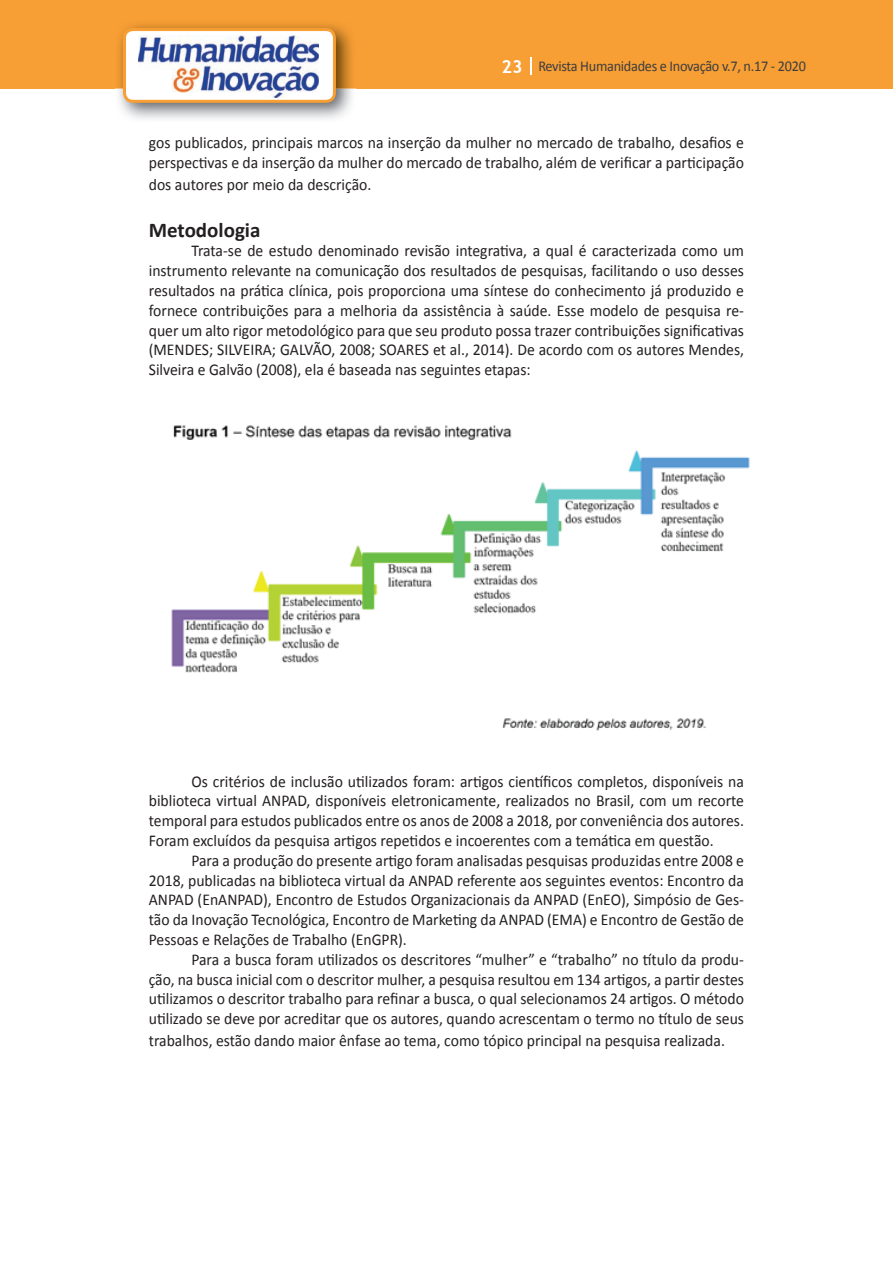
<style>
.page{position:relative;width:893px;height:1263px;background:#fff}
.page>*{position:absolute;margin:0;border:0;box-sizing:border-box;transform-origin:0 0}
.t1{font:700 21px "Calibri";color:#231f20}
.t2{font:16.5px/19.8px "Calibri";color:#231f20;text-align:justify;scale:.95 1}
.t3{font:15px "Calibri";letter-spacing:-.02em;color:#3e3e3f;scale:.95 1}
.s1{font-family:"Trebuchet MS";font-weight:700;font-size:18px;color:#fff}
</style>
<div class="page">
<div style="left:0;top:0;width:893px;height:88px;background:#f79e34"></div>
<svg style="left:530px;top:57px;width:2px;height:18px"></svg>
<img style="left:115px;top:24px;width:241px;height:95px">
<svg style="left:123px;top:28px;width:213px;height:75px"></svg>
<img style="left:171px;top:425px;width:579px;height:306px">
<p class="t3" style="left:501px;top:57px;width:322px"><span class="s1">23</span> Revista Humanidades e Inovação v.7, n.17 - 2020</p>
<p class="t2" style="left:149px;top:133px;width:628px">gos publicados, principais marcos na inserção da mulher no mercado de trabalho, desafios e perspectivas e da inserção da mulher do mercado de trabalho, além de verificar a participação</p>
<p class="t2" style="left:149px;top:175px;width:236px">dos autores por meio da descrição.</p>
<p class="t1" style="left:149px;top:216px;width:113px">Metodologia</p>
<p class="t2" style="left:149px;top:241px;width:628px;text-indent:43px">Trata-se de estudo denominado revisão integrativa, a qual é caracterizada como um instrumento relevante na comunicação dos resultados de pesquisas, facilitando o uso desses resultados na prática clínica, pois proporciona uma síntese do conhecimento já produzido e fornece contribuições para a melhoria da assistência à saúde. Esse modelo de pesquisa re&shy;quer um alto rigor metodológico para que seu produto possa trazer contribuições significativas (MENDES; SILVEIRA; GALVÃO, 2008; SOARES et al., 2014). De acordo com os autores Mendes, Silveira e Galvão (2008), ela é baseada nas seguintes etapas:</p>
<p class="t2" style="left:149px;top:771px;width:628px;text-indent:43px">Os critérios de inclusão utilizados foram: artigos científicos completos, disponíveis na biblioteca virtual ANPAD, disponíveis eletronicamente, realizados no Brasil, com um recorte temporal para estudos publicados entre os anos de 2008 a 2018, por conveniência dos autores.<br>Foram excluídos da pesquisa artigos repetidos e incoerentes com a temática em questão.</p>
<p class="t2" style="left:149px;top:850px;width:628px;text-indent:43px">Para a produção do presente artigo foram analisadas pesquisas produzidas entre 2008 e 2018, publicadas na biblioteca virtual da ANPAD referente aos seguintes eventos: Encontro da ANPAD (EnANPAD), Encontro de Estudos Organizacionais da ANPAD (EnEO), Simpósio de Ges&shy;tão da Inovação Tecnológica, Encontro de Marketing da ANPAD (EMA) e Encontro de Gestão de Pessoas e Relações de Trabalho (EnGPR).</p>
<p class="t2" style="left:149px;top:949px;width:628px;text-indent:43px">Para a busca foram utilizados os descritores “mulher” e “trabalho” no título da produ&shy;ção, na busca inicial com o descritor mulher, a pesquisa resultou em 134 artigos, a partir destes utilizamos o descritor trabalho para refinar a busca, o qual selecionamos 24 artigos. O método utilizado se deve por acreditar que os autores, quando acrescentam o termo no título de seus</p>
<p class="t2" style="left:149px;top:1030px;width:608px">trabalhos, estão dando maior ênfase ao tema, como tópico principal na pesquisa realizada.</p>
</div>
